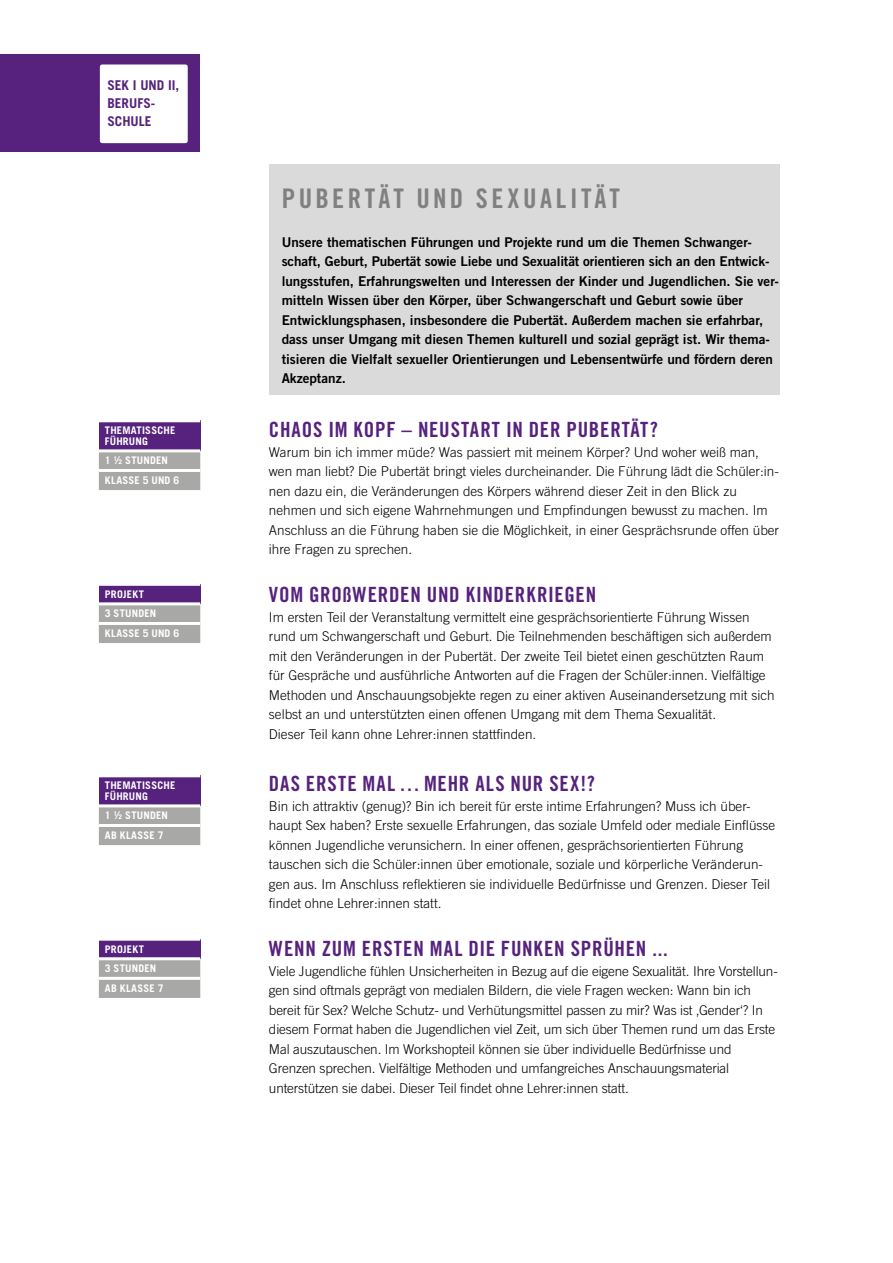
<style>
.page{position:relative;width:893px;height:1263px;background:#fff}
.page>*{position:absolute;margin:0;border:0;box-sizing:border-box;transform-origin:0 0}
.t1{font:27px "Trade Gothic LT Pro Bd Cn 20";letter-spacing:.13em;color:#818080}
.t2{font:21px "Trade Gothic LT Pro Bd Cn 20";letter-spacing:.04em;color:#56227d}
.t3{font:300 13.5px/19.5px "Trade Gothic LT Pro";color:#000}
.t4{font:13.5px/19.5px "Trade Gothic LT Pro Bd 2";color:#000}
.t5{font:700 13.5px/18px "Trade Gothic LT Pro";color:#56227d}
.t6{font:700 10.5px/19.6px "Trade Gothic LT Pro";letter-spacing:.02em;color:#fff}
</style>
<div class="page">
<div style="left:269px;top:164px;width:510px;height:231px;background:#dadada"></div>
<div style="left:0;top:54px;width:199px;height:98px;background:#56227d"></div>
<div style="left:100px;top:64px;width:88px;height:79px;background:#fff;border-radius:3px"></div>
<div style="left:99px;top:421px;width:101px;height:30px;background:#56227d"></div>
<div style="left:99px;top:452px;width:101px;height:38px;background:#a8a8a7"></div>
<hr style="left:99px;top:419px;width:101px;height:3px;background:#fff">
<hr style="left:99px;top:449px;width:101px;height:3px;background:#fff">
<hr style="left:99px;top:469px;width:101px;height:3px;background:#fff">
<div style="left:99px;top:584px;width:101px;height:20px;background:#56227d"></div>
<div style="left:99px;top:605px;width:101px;height:38px;background:#a8a8a7"></div>
<hr style="left:99px;top:583px;width:101px;height:3px;background:#fff">
<hr style="left:99px;top:602px;width:101px;height:3px;background:#fff">
<hr style="left:99px;top:622px;width:101px;height:3px;background:#fff">
<div style="left:99px;top:776px;width:101px;height:30px;background:#56227d"></div>
<div style="left:99px;top:807px;width:101px;height:38px;background:#a8a8a7"></div>
<hr style="left:99px;top:774px;width:101px;height:3px;background:#fff">
<hr style="left:99px;top:804px;width:101px;height:3px;background:#fff">
<hr style="left:99px;top:824px;width:101px;height:3px;background:#fff">
<div style="left:99px;top:939px;width:101px;height:20px;background:#56227d"></div>
<div style="left:99px;top:960px;width:101px;height:38px;background:#a8a8a7"></div>
<hr style="left:99px;top:938px;width:101px;height:3px;background:#fff">
<hr style="left:99px;top:957px;width:101px;height:3px;background:#fff">
<hr style="left:99px;top:977px;width:101px;height:3px;background:#fff">
<p class="t5" style="left:107px;top:76px;width:74px">SEK I UND II,<br>BERUFS-<br>SCHULE</p>
<p class="t6" style="left:105px;top:425px;width:72px;line-height:10.5px">THEMATISSCHE<br>FÜHRUNG</p>
<p class="t6" style="left:105px;top:451px;width:76px">1 ½ STUNDEN<br>KLASSE 5 UND 6</p>
<p class="t6" style="left:105px;top:584px;width:76px">PROJEKT<br>3 STUNDEN<br>KLASSE 5 UND 6</p>
<p class="t6" style="left:105px;top:780px;width:72px;line-height:10.5px">THEMATISSCHE<br>FÜHRUNG</p>
<p class="t6" style="left:105px;top:806px;width:65px">1 ½ STUNDEN<br>AB KLASSE 7</p>
<p class="t6" style="left:105px;top:939px;width:60px">PROJEKT<br>3 STUNDEN<br>AB KLASSE 7</p>
<h1 class="t1" style="left:282px;top:182px;width:340px">PUBERTÄT UND SEXUALITÄT</h1>
<p class="t4" style="left:282px;top:232px;width:499px">Unsere thematischen Führungen und Projekte rund um die Themen Schwanger&shy;schaft, Geburt, Pubertät sowie Liebe und Sexualität orientieren sich an den Entwick&shy;lungsstufen, Erfahrungswelten und Interessen der Kinder und Jugendlichen. Sie ver&shy;mitteln Wissen über den Körper, über Schwangerschaft und Geburt sowie über Entwicklungsphasen, insbesondere die Pubertät. Außerdem machen sie erfahrbar, dass unser Umgang mit diesen Themen kulturell und sozial geprägt ist. Wir thema&shy;tisieren die Vielfalt sexueller Orientierungen und Lebensentwürfe und fördern deren Akzeptanz.</p>
<h2 class="t2" style="left:269px;top:417px;width:391px">CHAOS IM KOPF – NEUSTART IN DER PUBERTÄT?</h2>
<p class="t3" style="left:269px;top:442px;width:512px">Warum bin ich immer müde? Was passiert mit meinem Körper? Und woher weiß man, wen man liebt? Die Pubertät bringt vieles durcheinander. Die Führung lädt die Schüler:in&shy;nen dazu ein, die Veränderungen des Körpers während dieser Zeit in den Blick zu nehmen und sich eigene Wahrnehmungen und Empfindungen bewusst zu machen. Im Anschluss an die Führung haben sie die Möglichkeit, in einer Gesprächsrunde offen über ihre Fragen zu sprechen.</p>
<h2 class="t2" style="left:269px;top:582px;width:329px">VOM GROßWERDEN UND KINDERKRIEGEN</h2>
<p class="t3" style="left:269px;top:607px;width:507px">Im ersten Teil der Veranstaltung vermittelt eine gesprächsorientierte Führung Wissen rund um Schwangerschaft und Geburt. Die Teilnehmenden beschäftigen sich außerdem mit den Veränderungen in der Pubertät. Der zweite Teil bietet einen geschützten Raum für Gespräche und ausführliche Antworten auf die Fragen der Schüler:innen. Vielfältige Methoden und Anschauungsobjekte regen zu einer aktiven Auseinandersetzung mit sich selbst an und unterstützten einen offenen Umgang mit dem Thema Sexualität.<br>Dieser Teil kann ohne Lehrer:innen stattfinden.</p>
<h2 class="t2" style="left:269px;top:771px;width:328px">DAS ERSTE MAL … MEHR ALS NUR SEX!?</h2>
<p class="t3" style="left:269px;top:796px;width:508px">Bin ich attraktiv (genug)? Bin ich bereit für erste intime Erfahrungen? Muss ich über&shy;haupt Sex haben? Erste sexuelle Erfahrungen, das soziale Umfeld oder mediale Einflüsse können Jugendliche verunsichern. In einer offenen, gesprächsorientierten Führung tauschen sich die Schüler:innen über emotionale, soziale und körperliche Veränderun&shy;gen aus. Im Anschluss reflektieren sie individuelle Bedürfnisse und Grenzen. Dieser Teil findet ohne Lehrer:innen statt.</p>
<h2 class="t2" style="left:269px;top:936px;width:400px">WENN ZUM ERSTEN MAL DIE FUNKEN SPRÜHEN ...</h2>
<p class="t3" style="left:269px;top:961px;width:510px">Viele Jugendliche fühlen Unsicherheiten in Bezug auf die eigene Sexualität. Ihre Vorstellun&shy;gen sind oftmals geprägt von medialen Bildern, die viele Fragen wecken: Wann bin ich bereit für Sex? Welche Schutz- und Verhütungsmittel passen zu mir? Was ist ‚Gender‘? In diesem Format haben die Jugendlichen viel Zeit, um sich über Themen rund um das Erste Mal auszutauschen. Im Workshopteil können sie über individuelle Bedürfnisse und Grenzen sprechen. Vielfältige Methoden und umfangreiches Anschauungsmaterial unterstützen sie dabei. Dieser Teil findet ohne Lehrer:innen statt.</p>
</div>
